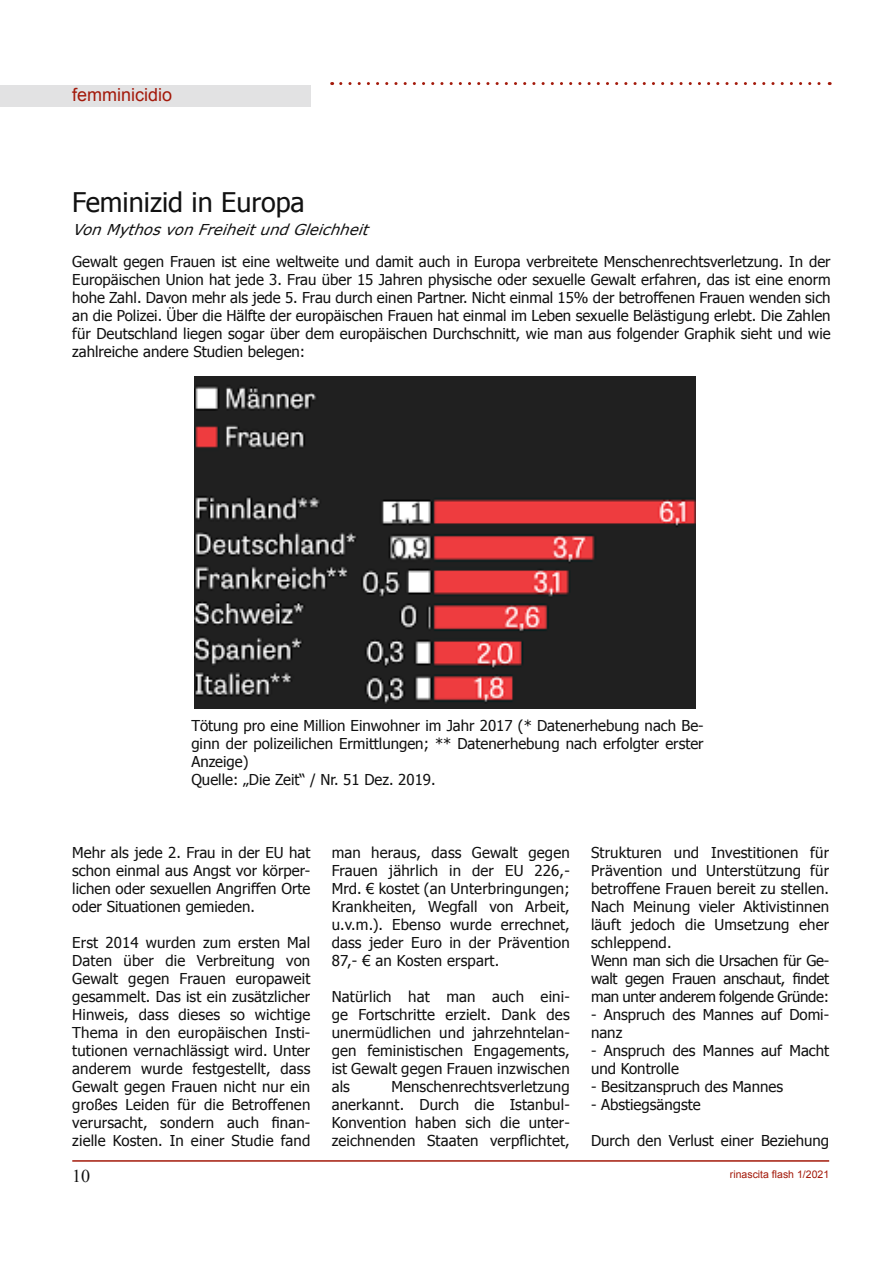
<style>
.page{position:relative;width:893px;height:1263px;background:#fff}
.page>*{position:absolute;margin:0;border:0;box-sizing:border-box;transform-origin:0 0}
.t1{font:27px "Tahoma";color:#111}
.t2{font:18px "Arial";color:#a3190a}
.t3{font:18px "Times New Roman";color:#111}
.t4{font:15px/18px "Tahoma";color:#111;text-align:justify}
.t5{font:italic 15px "Verdana";color:#111}
.t6{font:10.5px "Arial";color:#a3190a}
</style>
<div class="page">
<svg style="left:341px;top:82px;width:489px;height:3px"></svg>
<hr style="left:72px;top:1160px;width:757px;height:2px;background:#a3190a">
<div style="left:0;top:85px;width:310px;height:22px;background:#e2e2e3"></div>
<img style="left:195px;top:376px;width:500px;height:332px">
<p class="t2" style="left:72px;top:83px;width:102px">femminicidio</p>
<h1 class="t1" style="left:72px;top:184px;width:234px">Feminizid in Europa</h1>
<p class="t5" style="left:72px;top:219px;width:304px">VonMythosvonFreiheitundGleichheit</p>
<p class="t4" style="left:72px;top:251px;width:760px">Gewalt gegen Frauen ist eine weltweite und damit auch in Europa verbreitete Menschenrechtsverletzung. In der Europäischen Union hat jede 3. Frau über 15 Jahren physische oder sexuelle Gewalt erfahren, das ist eine enorm hohe Zahl. Davon mehr als jede 5. Frau durch einen Partner. Nicht einmal 15% der betroffenen Frauen wenden sich an die Polizei. Über die Hälfte der europäischen Frauen hat einmal im Leben sexuelle Belästigung erlebt. Die Zahlen für Deutschland liegen sogar über dem europäischen Durchschnitt, wie man aus folgender Graphik sieht und wie zahlreiche andere Studien belegen:</p>
<p class="t4" style="left:191px;top:715px;width:514px;text-align:left">Tötung pro eine Million Einwohner im Jahr 2017 (* Datenerhebung nach Be&shy;ginn der polizeilichen Ermittlungen; ** Datenerhebung nach erfolgter erster Anzeige)<br>Quelle: „Die Zeit“ / Nr. 51 Dez. 2019.</p>
<p class="t4" style="left:72px;top:842px;width:240px">Mehr als jede 2. Frau in der EU hat schon einmal aus Angst vor körper&shy;lichen oder sexuellen Angriffen Orte oder Situationen gemieden.</p>
<p class="t4" style="left:72px;top:932px;width:240px">Erst 2014 wurden zum ersten Mal Daten über die Verbreitung von Gewalt gegen Frauen europaweit gesammelt. Das ist ein zusätzlicher Hinweis, dass dieses so wichtige Thema in den europäischen Insti&shy;tutionen vernachlässigt wird. Unter anderem wurde festgestellt, dass Gewalt gegen Frauen nicht nur ein großes Leiden für die Betroffenen verursacht, sondern auch finan&shy;zielle Kosten. In einer Studie fand</p>
<p class="t3" style="left:72px;top:1164px;width:19px">10</p>
<p class="t4" style="left:332px;top:842px;width:240px">man heraus, dass Gewalt gegen Frauen jährlich in der EU 226,- Mrd. € kostet (an Unterbringungen; Krankheiten, Wegfall von Arbeit, u.v.m.). Ebenso wurde errechnet, dass jeder Euro in der Prävention 87,- € an Kosten erspart.</p>
<p class="t4" style="left:332px;top:986px;width:240px">Natürlich hat man auch eini&shy;ge Fortschritte erzielt. Dank des unermüdlichen und jahrzehntelan&shy;gen feministischen Engagements, ist Gewalt gegen Frauen inzwischen als</p>
<p class="t4" style="left:332px;top:1076px;width:240px;text-indent:60px">Menschenrechtsverletzung anerkannt. Durch die Istanbul-Konvention haben sich die unter&shy;zeichnenden Staaten verpflichtet,</p>
<p class="t4" style="left:591px;top:842px;width:240px;text-align:left">Strukturen und Investitionen für<br>Prävention und Unterstützung für betroffene Frauen bereit zu stellen.<br>Nach Meinung vieler Aktivistinnen läuft jedoch die Umsetzung eher schleppend.<br>Wenn man sich die Ursachen für Ge&shy;walt gegen Frauen anschaut, findet man unter anderem folgende Gründe:</p>
<p class="t4" style="left:591px;top:1004px;width:240px">- Anspruch des Mannes auf Domi&shy;nanz</p>
<p class="t4" style="left:591px;top:1040px;width:240px">- Anspruch des Mannes auf Macht und Kontrolle</p>
<p class="t4" style="left:591px;top:1076px;width:194px">- Besitzanspruch des Mannes</p>
<p class="t4" style="left:591px;top:1094px;width:111px">- Abstiegsängste</p>
<p class="t4" style="left:591px;top:1130px;width:240px">Durch den Verlust einer Beziehung</p>
<p class="t6" style="left:730px;top:1167px;width:101px">rinascita flash 1/2021</p>
</div>
